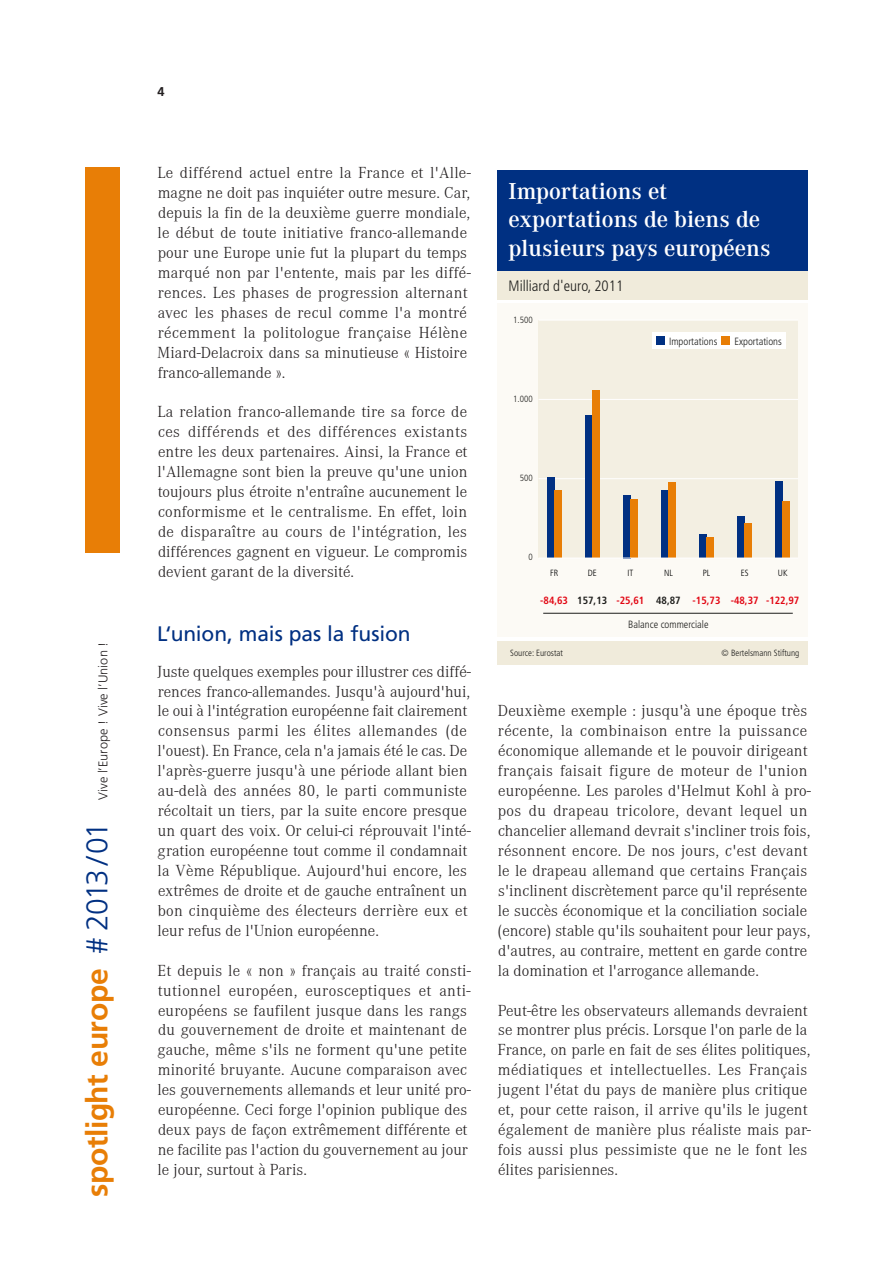
<style>
.page{position:relative;width:893px;height:1263px;background:#fff}
.page>*{position:absolute;margin:0;border:0;box-sizing:border-box;transform-origin:0 0}
.t1{font:700 30px "Frutiger LT Std";letter-spacing:-.015em;color:#e87e06}
.t2{font:600 24px/28.8px "Corporate A";color:#fff}
.Chapter_titel{font:21px "Frutiger LT Std";letter-spacing:-.005em;color:#013082}
.Fliesstext_DE{font:300 16.5px/20px "Corporate A";letter-spacing:.005em;color:#231f20}
.t3{font:300 condensed 15px "Frutiger LT Std";color:#1d1d1b}
.t4{font:300 12.75px "Frutiger LT Std";letter-spacing:.01em;color:#231f20}
.t5{font:700 12.75px "Frutiger LT Std";color:#231f20}
.t6{font:700 condensed 10.5px "Frutiger LT";color:#e20613}
.t7{font:300 condensed 10.5px "Frutiger LT";color:#1d1d1b}
.t8{font:300 condensed 10.5px "Frutiger LT Std";color:#1e1e1c}
.t9{font:300 condensed 9px "Frutiger LT Std";color:#1e1e1c}
.t10{font:300 condensed 9px "Frutiger LT Std";color:#000}
.s1{font-weight:300;color:#013082}
.s2{color:#1d1d1b}
</style>
<div class="page">
<div style="left:85px;top:167px;width:34px;height:386px;background:#e87e06"></div>
<div style="left:497px;top:303px;width:311px;height:334px;background:#fcfaf5"></div>
<div style="left:497px;top:641px;width:311px;height:23px;background:#f0ebdb"></div>
<div style="left:497px;top:271px;width:311px;height:28px;background:#f0ebdb"></div>
<div style="left:539px;top:320px;width:259px;height:238px;background:#f3efe2"></div>
<hr style="left:539px;top:478px;width:259px;height:1px;background:#fff">
<hr style="left:539px;top:399px;width:259px;height:1px;background:#fff">
<hr style="left:539px;top:320px;width:259px;height:1px;background:#fff">
<div style="left:547px;top:477px;width:7px;height:81px;background:#003082"></div>
<div style="left:554px;top:491px;width:7px;height:67px;background:#e87e06"></div>
<div style="left:585px;top:416px;width:7px;height:142px;background:#003082"></div>
<div style="left:592px;top:391px;width:7px;height:167px;background:#e87e06"></div>
<div style="left:623px;top:495px;width:7px;height:63px;background:#003082"></div>
<div style="left:630px;top:499px;width:7px;height:59px;background:#e87e06"></div>
<div style="left:661px;top:490px;width:7px;height:68px;background:#003082"></div>
<div style="left:668px;top:483px;width:7px;height:75px;background:#e87e06"></div>
<div style="left:699px;top:535px;width:8px;height:23px;background:#003082"></div>
<div style="left:707px;top:537px;width:7px;height:21px;background:#e87e06"></div>
<div style="left:738px;top:516px;width:7px;height:42px;background:#003082"></div>
<div style="left:745px;top:524px;width:7px;height:34px;background:#e87e06"></div>
<div style="left:776px;top:482px;width:7px;height:76px;background:#003082"></div>
<div style="left:783px;top:501px;width:7px;height:57px;background:#e87e06"></div>
<hr style="left:539px;top:558px;width:259px;height:1px;background:#fff">
<hr style="left:543px;top:613px;width:250px;height:1px;background:#1d1d1b">
<div style="left:652px;top:332px;width:133px;height:17px;background:#fff"></div>
<div style="left:656px;top:336px;width:9px;height:9px;background:#003082"></div>
<div style="left:722px;top:336px;width:8px;height:9px;background:#e87e06"></div>
<div style="left:497px;top:170px;width:311px;height:101px;background:#003082"></div>
<p class="t4" style="left:96px;top:800px;width:160px;rotate:-90deg">Vive l’Europe ! Vive l’Union !</p>
<h1 class="t1" style="left:79px;top:1197px;width:376px;rotate:-90deg">spotlight europe <span class="s1"># 2013/01</span></h1>
<p class="t5" style="left:157px;top:84px;width:9px">4</p>
<p class="Fliesstext_DE" style="left:157px;top:163px;width:315px">Le différend actuel entre la France et l'Alle&shy;magne ne doit pas inquiéter outre mesure. Car, depuis la fin de la deuxième guerre mondiale, le début de toute initiative franco-allemande pour une Europe unie fut la plupart du temps marqué non par l'entente, mais par les diffé&shy;rences. Les phases de progression alternant avec les phases de recul comme l'a montré récemment la politologue française Hélène Miard-Delacroix dans sa minutieuse « Histoire franco-allemande ».</p>
<p class="Fliesstext_DE" style="left:158px;top:402px;width:311px;text-align:justify">La relation franco-allemande tire sa force de ces différends et des différences existants entre les deux partenaires. Ainsi, la France et l'Allemagne sont bien la preuve qu'une union toujours plus étroite n'entraîne aucunement le conformisme et le centralisme. En effet, loin de disparaître au cours de l'intégration, les différences gagnent en vigueur. Le compromis devient garant de la diversité.</p>
<p class="Chapter_titel" style="left:157px;top:621px;width:255px">L‘union, mais pas la fusion</p>
<p class="Fliesstext_DE" style="left:157px;top:661px;width:315px">Juste quelques exemples pour illustrer ces diffé&shy;rences franco-allemandes. Jusqu'à aujourd'hui, le oui à l'intégration européenne fait clairement consensus parmi les élites allemandes (de l'ouest). En France, cela n'a jamais été le cas. De l'après-guerre jusqu'à une période allant bien au-delà des années 80, le parti communiste récoltait un tiers, par la suite encore presque un quart des voix. Or celui-ci réprouvait l'inté&shy;gration européenne tout comme il condamnait la Vème République. Aujourd'hui encore, les extrêmes de droite et de gauche entraînent un bon cinquième des électeurs derrière eux et leur refus de l'Union européenne.</p>
<p class="Fliesstext_DE" style="left:158px;top:961px;width:315px">Et depuis le « non » français au traité consti&shy;tutionnel européen, eurosceptiques et anti&shy;européens se faufilent jusque dans les rangs du gouvernement de droite et maintenant de gauche, même s'ils ne forment qu'une petite minorité bruyante. Aucune comparaison avec les gouvernements allemands et leur unité pro&shy;européenne. Ceci forge l'opinion publique des deux pays de façon extrêmement différente et ne facilite pas l'action du gouvernement au jour le jour, surtout à Paris.</p>
<p class="t2" style="left:509px;top:177px;width:264px">Importations et exportations de biens de plusieurs pays européens</p>
<p class="t3" style="left:509px;top:277px;width:116px">Milliard d'euro, 2011</p>
<p class="t9" style="left:513px;top:315px;width:21px">1.500</p>
<p class="t9" style="left:513px;top:394px;width:21px">1.000</p>
<p class="t7" style="left:669px;top:335px;width:50px">Importations</p>
<p class="t7" style="left:734px;top:335px;width:49px">Exportations</p>
<p class="t9" style="left:520px;top:473px;width:14px">500</p>
<p class="t9" style="left:528px;top:552px;width:6px">0</p>
<p class="t10" style="left:550px;top:568px;width:10px">FR</p>
<p class="t10" style="left:588px;top:568px;width:10px">DE</p>
<p class="t10" style="left:627px;top:568px;width:7px">IT</p>
<p class="t10" style="left:664px;top:568px;width:10px">NL</p>
<p class="t10" style="left:703px;top:568px;width:9px">PL</p>
<p class="t10" style="left:741px;top:568px;width:9px">ES</p>
<p class="t10" style="left:778px;top:568px;width:11px">UK</p>
<p class="t6" style="left:540px;top:594px;width:261px">-84,63 <span class="s2">157,13</span> -25,61 <span class="s2">48,87</span> -15,73 -48,37 -122,97</p>
<p class="t8" style="left:628px;top:618px;width:82px">Balance commerciale</p>
<p class="t9" style="left:510px;top:648px;width:54px">Source: Eurostat</p>
<p class="t9" style="left:722px;top:648px;width:79px">© Bertelsmann Stiftung</p>
<p class="Fliesstext_DE" style="left:497px;top:701px;width:315px">Deuxième exemple : jusqu'à une époque très récente, la combinaison entre la puissance économique allemande et le pouvoir dirigeant français faisait figure de moteur de l'union européenne. Les paroles d'Helmut Kohl à pro&shy;pos du drapeau tricolore, devant lequel un chancelier allemand devrait s'incliner trois fois, résonnent encore. De nos jours, c'est devant le le drapeau allemand que certains Français s'inclinent discrètement parce qu'il représente le succès économique et la conciliation sociale (encore) stable qu'ils souhaitent pour leur pays, d'autres, au contraire, mettent en garde contre la domination et l'arrogance allemande.</p>
<p class="Fliesstext_DE" style="left:498px;top:1000px;width:315px">Peut-être les observateurs allemands devraient se montrer plus précis. Lorsque l'on parle de la France, on parle en fait de ses élites politiques, médiatiques et intellectuelles. Les Français jugent l'état du pays de manière plus critique et, pour cette raison, il arrive qu'ils le jugent également de manière plus réaliste mais par&shy;fois aussi plus pessimiste que ne le font les élites parisiennes.</p>
</div>
